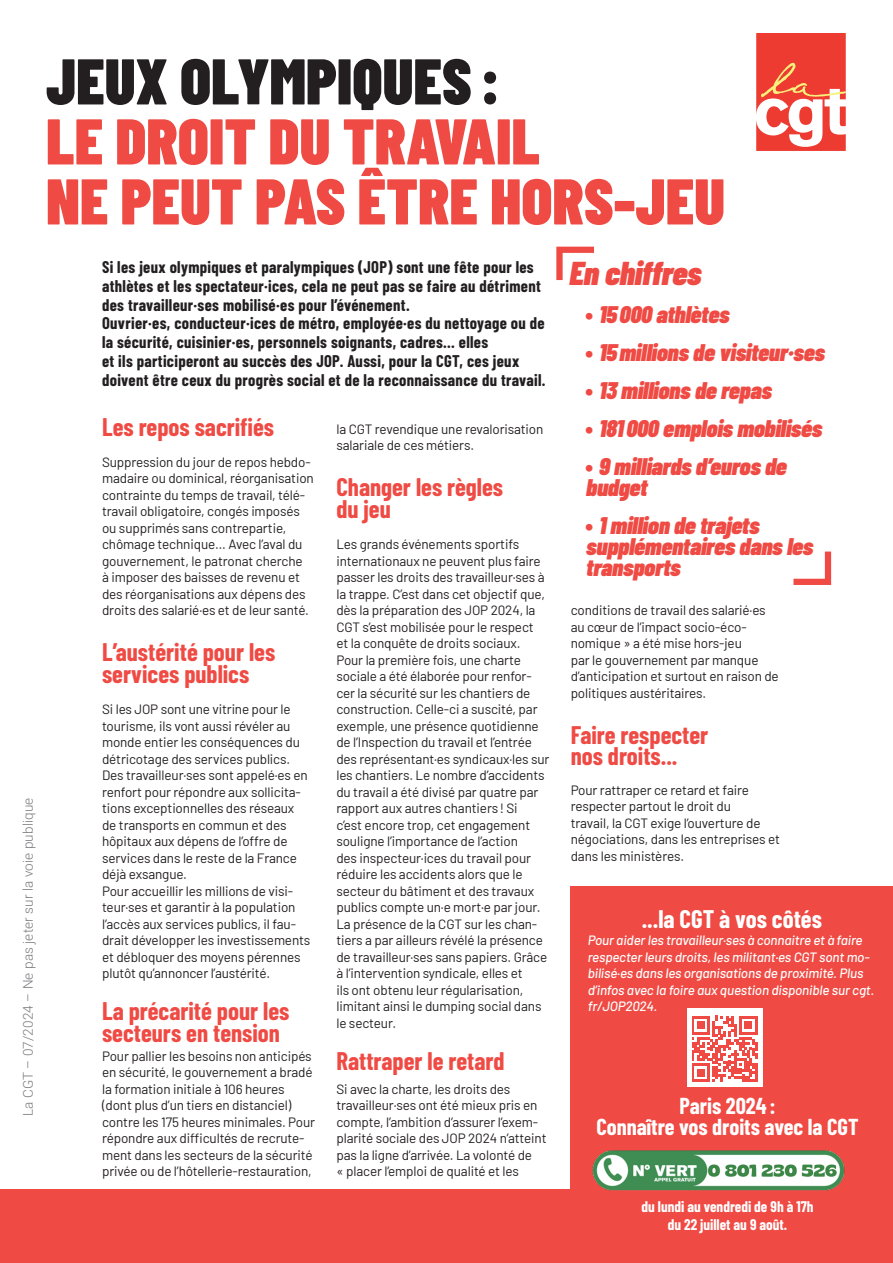
<style>
.page{position:relative;width:893px;height:1263px;background:#fff}
.page>*{position:absolute;margin:0;border:0;box-sizing:border-box;transform-origin:0 0}
.Titre_C{font:900 64.5px "Barlow Condensed";color:#ef4b44}
.Titre_C-2{font:900 64.5px "Barlow Condensed";color:#231f20}
.Inter{font:italic 900 33px "Barlow Condensed";color:#ef4b44}
.titres{font:700 24.9px/21.8px "Barlow Condensed";color:#ef4b44}
.titres-2{font:700 24.9px "Barlow Condensed";color:#fff}
.t1{font:italic 900 24px/21px "Barlow Condensed";color:#ef4b44}
.titres-3{font:700 22.5px/21px "Barlow Condensed";color:#fff;text-align:center}
.titres-4{font:700 16.5px/18.8px "Barlow Condensed";letter-spacing:.02em;color:#231f20}
.titres-5{font:700 15px "Barlow Condensed";color:#fff}
.Texte{font:13.5px/16.5px "Barlow";letter-spacing:-.01em;color:#231f20}
.Texte-2{font:italic 500 13.5px/16.5px "Barlow";letter-spacing:-.01em;color:#fff}
.titres-6{font:13.5px/16.5px "Barlow";letter-spacing:-.01em;color:#231f20}
.Texte-3{font:300 13.5px "Roboto";letter-spacing:.01em;color:#787a7d}
.s1{font-style:normal}
</style>
<div class="page">
<div style="left:0;top:1189px;width:893px;height:74px;background:#ef4b44"></div>
<svg style="left:756px;top:33px;width:90px;height:118px"></svg>
<div style="left:571px;top:886px;width:322px;height:309px;background:#ef4b44"></div>
<svg style="left:556px;top:246px;width:38px;height:35px"></svg>
<svg style="left:793px;top:551px;width:39px;height:34px"></svg>
<div style="left:687px;top:1009px;width:75px;height:78px;background:#fff"></div>
<svg style="left:692px;top:1016px;width:66px;height:66px"></svg>
<img style="left:592px;top:1150px;width:253px;height:41px">
<p class="Titre_C-2" style="left:46px;top:36px;width:455px">JEUX OLYMPIQUES :</p>
<p class="Titre_C" style="left:46px;top:96px;width:495px">LE DROIT DU TRAVAIL</p>
<p class="Titre_C" style="left:46px;top:156px;width:680px">NE PEUT PAS ÊTRE HORS-JEU</p>
<p class="Texte-3" style="left:19px;top:1116px;width:320px;rotate:-90deg">La CGT – 07/2024 – Ne pas jeter sur la voie publique</p>
<p class="titres-4" style="left:102px;top:257px;width:440px">Si les jeux olympiques et paralympiques (JOP) sont une fête pour les athlètes et les spectateur·ices, cela ne peut pas se faire au détriment des travailleur·ses mobilisé·es pour l’événement.</p>
<p class="titres-4" style="left:102px;top:313px;width:445px">Ouvrier·es, conducteur·ices de métro, employée·es du nettoyage ou de la sécurité, cuisinier·es, personnels soignants, cadres… elles<br>et ils participeront au succès des JOP. Aussi, pour la CGT, ces jeux doivent être ceux du progrès social et de la reconnaissance du travail.</p>
<p class="titres" style="left:102px;top:415px;width:174px">Les repos sacrifiés</p>
<p class="Texte" style="left:102px;top:452px;width:213px">Suppression du jour de repos hebdo&shy;madaire ou dominical, réorganisation contrainte du temps de travail, télé&shy;travail obligatoire, congés imposés ou supprimés sans contrepartie, chômage technique… Avec l’aval du gouvernement, le patronat cherche<br>à imposer des baisses de revenu et des réorganisations aux dépens des droits des salarié·es et de leur santé.</p>
<p class="titres" style="left:102px;top:640px;width:175px">L’austérité pour les services publics</p>
<p class="Texte" style="left:102px;top:700px;width:207px">Si les JOP sont une vitrine pour le tourisme, ils vont aussi révéler au monde entier les conséquences du détricotage des services publics.<br>Des travailleur·ses sont appelé·es en renfort pour répondre aux sollicita&shy;tions exceptionnelles des réseaux de transports en commun et des hôpitaux aux dépens de l’offre de services dans le reste de la France déjà exsangue.</p>
<p class="Texte" style="left:102px;top:881px;width:210px">Pour accueillir les millions de visi&shy;teur·ses et garantir à la population l’accès aux services publics, il fau&shy;drait développer les investissements et débloquer des moyens pérennes plutôt qu’annoncer l’austérité.</p>
<p class="titres" style="left:102px;top:999px;width:189px">La précarité pour les secteurs en tension</p>
<p class="Texte" style="left:102px;top:1046px;width:215px">Pour pallier les besoins non anticipés en sécurité, le gouvernement a bradé la formation initiale à 106 heures (dont plus d’un tiers en distanciel) contre les 175 heures minimales. Pour répondre aux difficultés de recrute&shy;ment dans les secteurs de la sécurité privée ou de l’hôtellerie-restauration,</p>
<p class="Texte" style="left:336px;top:419px;width:209px">la CGT revendique une revalorisation salariale de ces métiers.</p>
<p class="titres" style="left:336px;top:475px;width:168px">Changer les règles du jeu</p>
<p class="Texte" style="left:336px;top:535px;width:215px">Les grands événements sportifs internationaux ne peuvent plus faire passer les droits des travailleur·ses à la trappe. C’est dans cet objectif que, dès la préparation des JOP 2024, la CGT s’est mobilisée pour le respect<br>et la conquête de droits sociaux.<br>Pour la première fois, une charte sociale a été élaborée pour renfor&shy;cer la sécurité sur les chantiers de construction. Celle-ci a suscité, par exemple, une présence quotidienne de l’Inspection du travail et l’entrée des représentant·es syndicaux·les sur les chantiers. Le nombre d’accidents du travail a été divisé par quatre par rapport aux autres chantiers! Si<br>c’est encore trop, cet engagement souligne l’importance de l’action<br>des inspecteur·ices du travail pour réduire les accidents alors que le secteur du bâtiment et des travaux publics compte un·e mort·e par jour.</p>
<p class="Texte" style="left:336px;top:914px;width:212px">La présence de la CGT sur les chan&shy;tiers a par ailleurs révélé la présence de travailleur·ses sans papiers. Grâce à l’intervention syndicale, elles et<br>ils ont obtenu leur régularisation, limitant ainsi le dumping social dans le secteur.</p>
<p class="titres" style="left:336px;top:1048px;width:170px">Rattraper le retard</p>
<p class="Texte" style="left:336px;top:1079px;width:212px">Si avec la charte, les droits des travailleur·ses ont été mieux pris en compte, l’ambition d’assurer l’exem&shy;plarité sociale des JOP 2024 n’atteint pas la ligne d’arrivée. La volonté de<br>« placer l’emploi de qualité et les</p>
<p class="Inter" style="left:569px;top:250px;width:141px">En chiffres</p>
<p class="t1" style="left:586px;top:303px;width:150px"><span class="s1">•</span> 15000 athlètes</p>
<p class="t1" style="left:586px;top:341px;width:245px"><span class="s1">•</span> 15millions de visiteur·ses</p>
<p class="t1" style="left:586px;top:379px;width:192px"><span class="s1">•</span> 13 millions de repas</p>
<p class="t1" style="left:586px;top:417px;width:243px"><span class="s1">•</span> 181000 emplois mobilisés</p>
<p class="t1" style="left:586px;top:455px;width:207px"><span class="s1">•</span> 9 milliards d’euros de budget</p>
<p class="t1" style="left:586px;top:514px;width:234px"><span class="s1">•</span> 1million de trajets supplémentaires dans les transports</p>
<p class="Texte" style="left:571px;top:601px;width:210px">conditions de travail des salarié·es au cœur de l’impact socio-éco&shy;nomique » a été mise hors‑jeu<br>par le gouvernement par manque d’anticipation et surtout en raison de politiques austéritaires.</p>
<p class="titres" style="left:571px;top:722px;width:139px">Faire respecter nos droits...</p>
<p class="titres-6" style="left:571px;top:780px;width:211px">Pour rattraper ce retard et faire respecter partout le droit du<br>travail, la CGT exige l’ouverture de négociations, dans les entreprises et dans les ministères.</p>
<p class="titres-2" style="left:642px;top:901px;width:182px">...la CGT à vos côtés</p>
<p class="Texte-2" style="left:588px;top:931px;width:288px">Pour aider les travailleur·ses à connaitre et à faire respecter leurs droits, les militant·es CGT sont mo&shy;bilisé·es dans les organisations de proximité. Plus d’infos avec la foire aux question disponible sur cgt. fr/JOP2024.</p>
<p class="titres-3" style="left:596px;top:1094px;width:264px">Paris 2024 :<br>Connaître vos droits avec la CGT</p>
<p class="titres-5" style="left:641px;top:1196px;width:173px">du lundi au vendredi de 9h à 17h</p>
<p class="titres-5" style="left:668px;top:1214px;width:121px">du 22 juillet au 9 août.</p>
</div>
